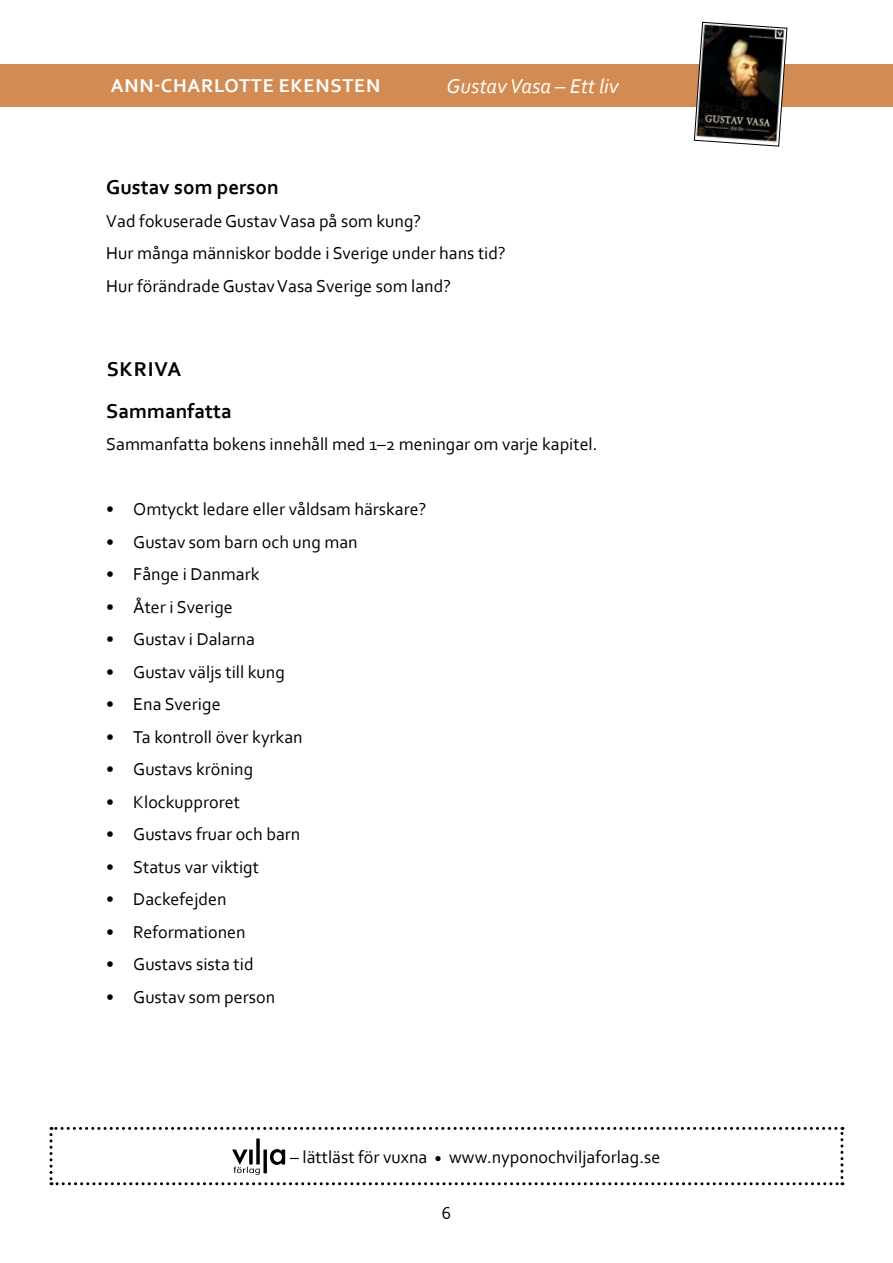
<style>
.page{position:relative;width:893px;height:1263px;background:#fff}
.page>*{position:absolute;margin:0;border:0;box-sizing:border-box;transform-origin:0 0}
.t1{font:700 21px/41px "Corbel";color:#000}
.t2{font:italic 21px "Corbel";color:#fff}
.t3{font:700 19.5px "Corbel";letter-spacing:.04em;color:#fff}
.t4{font:18px/32.5px "Corbel";color:#000}
</style>
<div class="page">
<div style="left:0;top:64px;width:893px;height:42px;background:#d28b52"></div>
<img style="left:694px;top:22px;width:93px;height:124px">
<svg style="left:50px;top:1127px;width:793px;height:58px"></svg>
<p class="t3" style="left:111px;top:74px;width:271px">ANN-CHARLOTTE EKENSTEN</p>
<p class="t2" style="left:446px;top:73px;width:174px">Gustav Vasa – Ett liv</p>
<p class="t1" style="left:106px;top:166px;width:174px">Gustav som person</p>
<p class="t4" style="left:106px;top:204px;width:401px">Vad fokuserade Gustav Vasa på som kung?<br>Hur många människor bodde i Sverige under hans tid?<br>Hur förändrade Gustav Vasa Sverige som land?</p>
<p class="t1" style="left:106px;top:348px;width:127px">SKRIVA<br>Sammanfatta</p>
<p class="t4" style="left:106px;top:427px;width:493px">Sammanfatta bokens innehåll med 1–2 meningar om varje kapitel.</p>
<p class="t4" style="left:106px;top:492px;width:322px">• Omtyckt ledare eller våldsam härskare?</p>
<p class="t4" style="left:106px;top:525px;width:253px">• Gustav som barn och ung man</p>
<p class="t4" style="left:106px;top:557px;width:155px">• Fånge i Danmark</p>
<p class="t4" style="left:106px;top:590px;width:128px">• Åter i Sverige</p>
<p class="t4" style="left:106px;top:622px;width:150px">• Gustav i Dalarna</p>
<p class="t4" style="left:106px;top:655px;width:180px">• Gustav väljs till kung</p>
<p class="t4" style="left:106px;top:687px;width:116px">• Ena Sverige</p>
<p class="t4" style="left:106px;top:720px;width:198px">• Ta kontroll över kyrkan</p>
<p class="t4" style="left:106px;top:752px;width:148px">• Gustavs kröning</p>
<p class="t4" style="left:106px;top:785px;width:135px">• Klockupproret</p>
<p class="t4" style="left:106px;top:817px;width:196px">• Gustavs fruar och barn</p>
<p class="t4" style="left:106px;top:850px;width:154px">• Status var viktigt</p>
<p class="t4" style="left:106px;top:882px;width:122px">• Dackefejden</p>
<p class="t4" style="left:106px;top:915px;width:141px">• Reformationen</p>
<p class="t4" style="left:106px;top:947px;width:149px">• Gustavs sista tid</p>
<p class="t4" style="left:106px;top:980px;width:170px">• Gustav som person</p>
<p class="t4" style="left:290px;top:1140px;width:372px">– lättläst för vuxna <sub>•</sub> www.nyponochviljaforlag.se</p>
<p class="t4" style="left:442px;top:1196px;width:11px">6</p>
</div>
